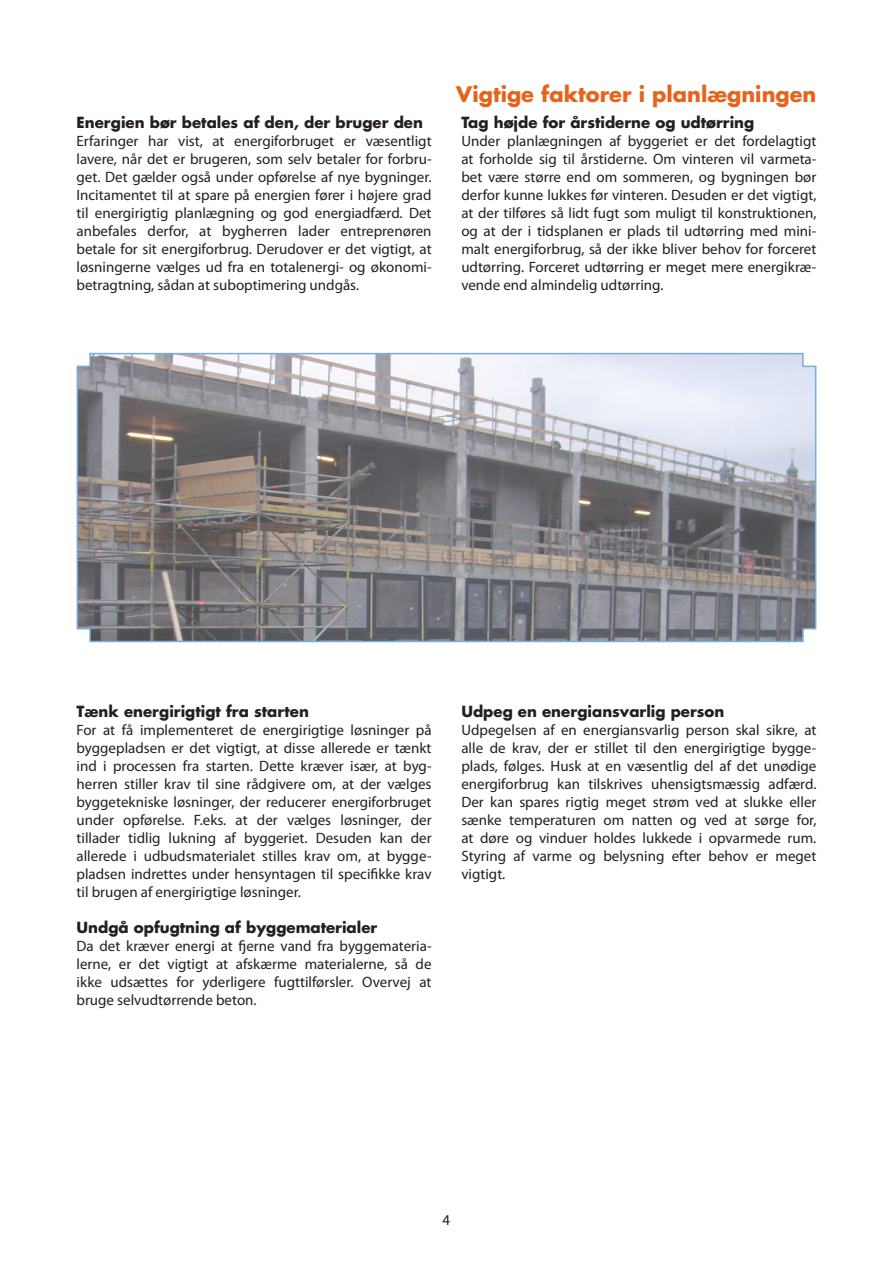
<style>
.page{position:relative;width:893px;height:1263px;background:#fff}
.page>*{position:absolute;margin:0;border:0;box-sizing:border-box;transform-origin:0 0}
.Overskrifter{font:700 21px "Futura";color:#e7631a}
.t1{font:15px/18px "Myriad Pro";color:#231f20;text-align:justify}
.t2{font:700 15px "Futura";color:#231f20}
</style>
<div class="page">
<svg style="left:76px;top:352px;width:741px;height:291px;background:#95959a"></svg>
<p class="t2" style="left:77px;top:112px;width:348px">Energien bør betales af den, der bruger den</p>
<p class="t1" style="left:77px;top:131px;width:357px">Erfaringer har vist, at energiforbruget er væsentligt lavere, når det er brugeren, som selv betaler for forbru&shy;get. Det gælder også under opførelse af nye bygninger.<br>Incitamentet til at spare på energien fører i højere grad til energirigtig planlægning og god energiadfærd. Det anbefales derfor, at bygherren lader entreprenøren betale for sit energiforbrug. Derudover er det vigtigt, at løsningerne vælges ud fra en totalenergi- og økonomi&shy;betragtning, sådan at suboptimering undgås.</p>
<p class="Overskrifter" style="left:456px;top:81px;width:362px">Vigtige faktorer i planlægningen</p>
<p class="t2" style="left:461px;top:112px;width:294px">Tag højde for årstiderne og udtørring</p>
<p class="t1" style="left:461px;top:131px;width:357px">Under planlægningen af byggeriet er det fordelagtigt at forholde sig til årstiderne. Om vinteren vil varmeta&shy;bet være større end om sommeren, og bygningen bør derfor kunne lukkes før vinteren. Desuden er det vigtigt, at der tilføres så lidt fugt som muligt til konstruktionen, og at der i tidsplanen er plads til udtørring med mini&shy;malt energiforbrug, så der ikke bliver behov for forceret udtørring. Forceret udtørring er meget mere energikræ&shy;vende end almindelig udtørring.</p>
<p class="t2" style="left:77px;top:701px;width:234px">Tænk energirigtigt fra starten</p>
<p class="t1" style="left:77px;top:721px;width:357px">For at få implementeret de energirigtige løsninger på byggepladsen er det vigtigt, at disse allerede er tænkt ind i processen fra starten. Dette kræver især, at byg&shy;herren stiller krav til sine rådgivere om, at der vælges byggetekniske løsninger, der reducerer energiforbruget under opførelse. F.eks. at der vælges løsninger, der tillader tidlig lukning af byggeriet. Desuden kan der allerede i udbudsmaterialet stilles krav om, at bygge&shy;pladsen indrettes under hensyntagen til specifikke krav til brugen af energirigtige løsninger.</p>
<p class="t2" style="left:77px;top:917px;width:302px">Undgå opfugtning af byggematerialer</p>
<p class="t1" style="left:77px;top:937px;width:357px">Da det kræver energi at fjerne vand fra byggemateria&shy;lerne, er det vigtigt at afskærme materialerne, så de ikke udsættes for yderligere fugttilførsler. Overvej at bruge selvudtørrende beton.</p>
<p class="t2" style="left:461px;top:701px;width:265px">Udpeg en energiansvarlig person</p>
<p class="t1" style="left:461px;top:721px;width:357px">Udpegelsen af en energiansvarlig person skal sikre, at alle de krav, der er stillet til den energirigtige bygge&shy;plads, følges. Husk at en væsentlig del af det unødige energiforbrug kan tilskrives uhensigtsmæssig adfærd.<br>Der kan spares rigtig meget strøm ved at slukke eller sænke temperaturen om natten og ved at sørge for, at døre og vinduer holdes lukkede i opvarmede rum.<br>Styring af varme og belysning efter behov er meget vigtigt.</p>
<p class="t1" style="left:443px;top:1211px;width:9px">4</p>
</div>
